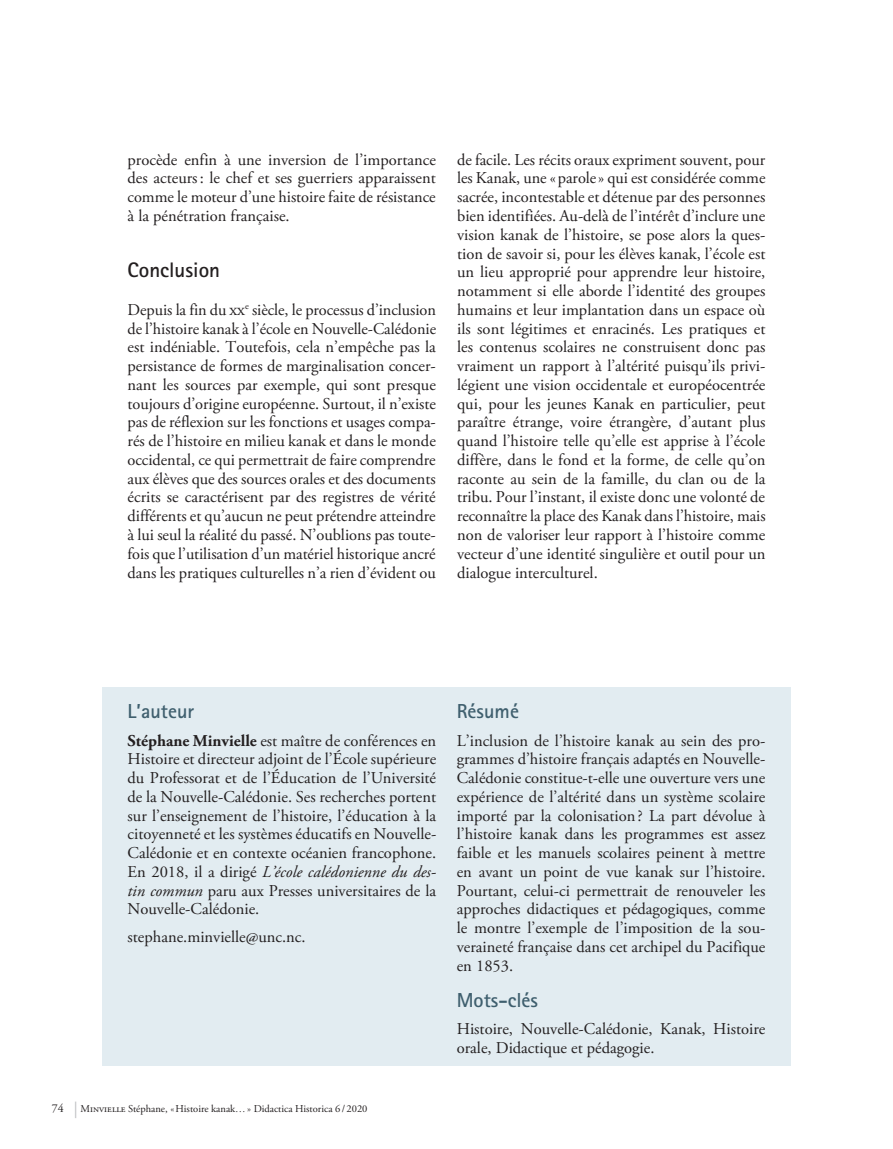
<style>
.page{position:relative;width:893px;height:1149px;background:#fff}
.page>*{position:absolute;margin:0;border:0;box-sizing:border-box;transform-origin:0 0}
.titre_gauche_1{font:700 21px "Rotis Sans Serif";color:#231f20}
.titre_gris_encadré_d{font:700 20.25px "Rotis Sans Serif";color:#3f5f6e}
.texte_courant{font:16.5px/18.8px "Adobe Garamond Pro";color:#231f20;text-align:justify}
.texte_Auteur_Résumé{font:16.5px/18.8px "Adobe Garamond Pro";color:#231f20;text-align:justify}
.t1{font:10.5px "Adobe Garamond Pro";color:#231f20}
.s1{font-weight:700}
.s2{font-style:italic}
.s3{font-size:12px}
.s4{font-size:16.5px;color:#bcbdc0}
</style>
<div class="page">
<div style="left:102px;top:687px;width:689px;height:378px;background:#e2ecf1"></div>
<p class="texte_courant" style="left:128px;top:151px;width:310px">procède enfin à une inversion de l’importance des acteurs: le chef et ses guerriers apparaissent comme le moteur d’une histoire faite de résistance à la pénétration française.</p>
<p class="titre_gauche_1" style="left:128px;top:257px;width:94px">Conclusion</p>
<p class="texte_courant" style="left:128px;top:301px;width:310px">Depuis la fin du xx<sup>e</sup> siècle, le processus d’inclusion de l’histoire kanak à l’école en Nouvelle-Calédonie est indéniable. Toutefois, cela n’empêche pas la persistance de formes de marginalisation concer&shy;nant les sources par exemple, qui sont presque toujours d’origine européenne. Surtout, il n’existe pas de réflexion sur les fonctions et usages compa&shy;rés de l’histoire en milieu kanak et dans le monde occidental, ce qui permettrait de faire comprendre aux élèves que des sources orales et des documents écrits se caractérisent par des registres de vérité différents et qu’aucun ne peut prétendre atteindre à lui seul la réalité du passé. N’oublions pas toute&shy;fois que l’utilisation d’un matériel historique ancré dans les pratiques culturelles n’a rien d’évident ou</p>
<p class="texte_courant" style="left:457px;top:151px;width:310px">de facile. Les récits oraux expriment souvent, pour les Kanak, une «parole» qui est considérée comme sacrée, incontestable et détenue par des personnes bien identifiées. Au-delà de l’intérêt d’inclure une vision kanak de l’histoire, se pose alors la ques&shy;tion de savoir si, pour les élèves kanak, l’école est un lieu approprié pour apprendre leur histoire, notamment si elle aborde l’identité des groupes humains et leur implantation dans un espace où ils sont légitimes et enracinés. Les pratiques et les contenus scolaires ne construisent donc pas vraiment un rapport à l’altérité puisqu’ils privi&shy;légient une vision occidentale et européocentrée qui, pour les jeunes Kanak en particulier, peut paraître étrange, voire étrangère, d’autant plus quand l’histoire telle qu’elle est apprise à l’école diffère, dans le fond et la forme, de celle qu’on raconte au sein de la famille, du clan ou de la tribu. Pour l’instant, il existe donc une volonté de reconnaître la place des Kanak dans l’histoire, mais non de valoriser leur rapport à l’histoire comme vecteur d’une identité singulière et outil pour un dialogue interculturel.</p>
<p class="titre_gris_encadré_d" style="left:128px;top:698px;width:68px">L’auteur</p>
<p class="texte_Auteur_Résumé" style="left:128px;top:731px;width:310px"><span class="s1">Stéphane Minvielle</span> est maître de conférences en Histoire et directeur adjoint de l’École supérieure du Professorat et de l’Éducation de l’Université de la Nouvelle-Calédonie. Ses recherches portent sur l’enseignement de l’histoire, l’éducation à la citoyenneté et les systèmes éducatifs en Nouvelle-Calédonie et en contexte océanien francophone.<br>En 2018, il a dirigé <span class="s2">L’école calédonienne du des&shy;tin commun</span> paru aux Presses universitaires de la Nouvelle-Calédonie.</p>
<p class="texte_Auteur_Résumé" style="left:128px;top:927px;width:180px">stephane.minvielle@unc.nc.</p>
<p class="t1" style="left:52px;top:1101px;width:317px"><span class="s3">74</span> <span class="s4">|</span> Minvielle Stéphane, «Histoire kanak…» Didactica Historica 6 / 2020</p>
<p class="titre_gris_encadré_d" style="left:457px;top:698px;width:64px">Résumé</p>
<p class="texte_Auteur_Résumé" style="left:457px;top:731px;width:310px">L’inclusion de l’histoire kanak au sein des pro&shy;grammes d’histoire français adaptés en Nouvelle-Calédonie constitue-t-elle une ouverture vers une expérience de l’altérité dans un système scolaire importé par la colonisation? La part dévolue à l’histoire kanak dans les programmes est assez faible et les manuels scolaires peinent à mettre en avant un point de vue kanak sur l’histoire.<br>Pourtant, celui-ci permettrait de renouveler les approches didactiques et pédagogiques, comme le montre l’exemple de l’imposition de la sou&shy;veraineté française dans cet archipel du Pacifique en 1853.</p>
<p class="titre_gris_encadré_d" style="left:457px;top:986px;width:83px">Mots-clés</p>
<p class="texte_Auteur_Résumé" style="left:457px;top:1019px;width:310px">Histoire, Nouvelle-Calédonie, Kanak, Histoire orale, Didactique et pédagogie.</p>
</div>
